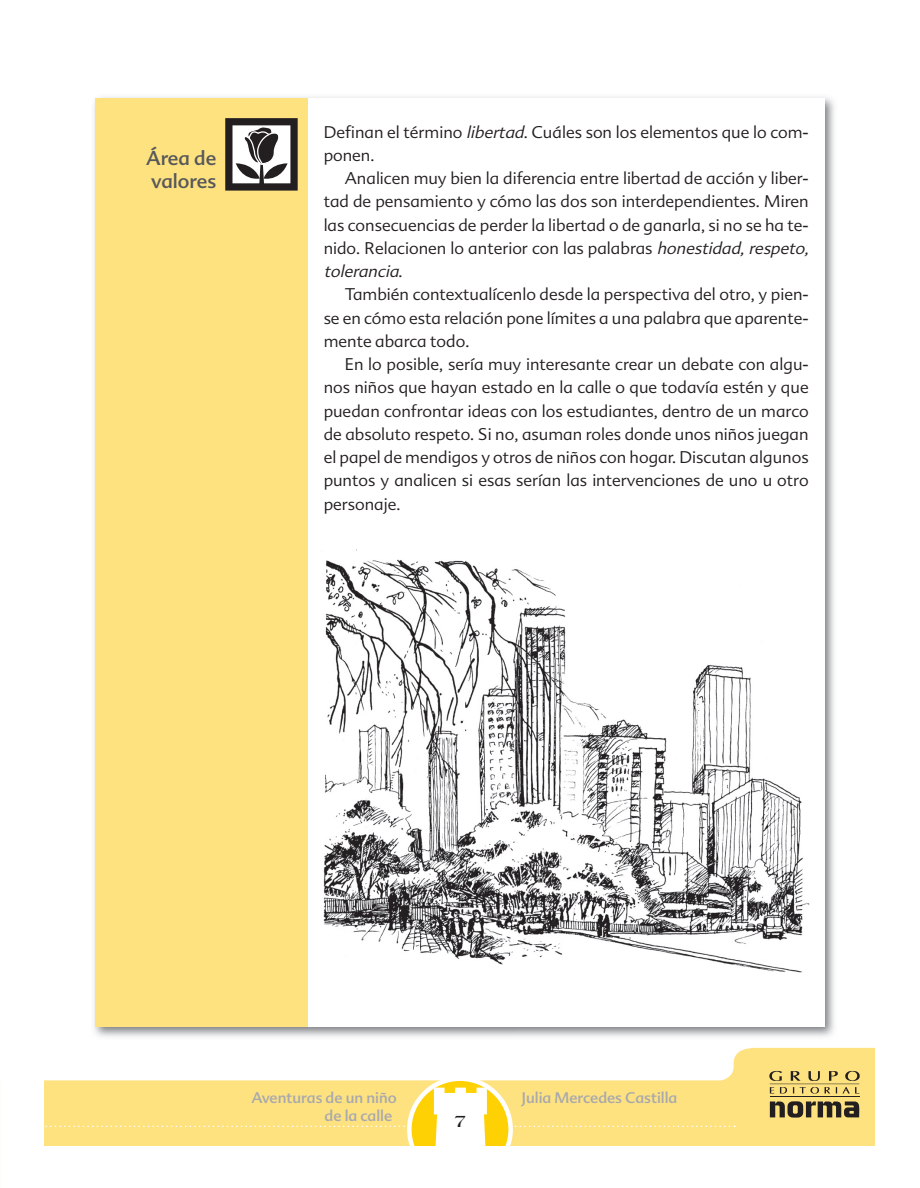
<style>
.page{position:relative;width:920px;height:1188px;background:#fff}
.page>*{position:absolute;margin:0;border:0;box-sizing:border-box;transform-origin:0 0}
.t1{font:19.5px/23.4px "Advert";color:#57585a}
.t2{font:700 18px "Americana Std";color:#231f20}
.t3{font:300 16.5px/23.2px "Advert";color:#231f20}
.t4{font:15px/18px "Advert";color:#a8a9ad}
.s1{font-style:italic}
</style>
<div class="page">
<svg style="left:44px;top:1047px;width:831px;height:98px"></svg>
<svg style="left:409px;top:1078px;width:102px;height:101px"></svg>
<svg style="left:44px;top:1087px;width:691px;height:92px"></svg>
<hr style="left:770px;top:1083px;width:89px;height:1px;background:#231f20">
<hr style="left:770px;top:1096px;width:89px;height:1px;background:#231f20">
<svg style="left:770px;top:1101px;width:89px;height:16px"></svg>
<svg style="left:769px;top:1070px;width:91px;height:10px"></svg>
<svg style="left:770px;top:1086px;width:89px;height:7px"></svg>
<img style="left:94px;top:97px;width:741px;height:940px">
<div style="left:96px;top:98px;width:728px;height:928px;background:#fff"></div>
<div style="left:95px;top:98px;width:212px;height:928px;background:#ffe280"></div>
<svg style="left:225px;top:118px;width:73px;height:73px;background:#817f7e"></svg>
<img style="left:323px;top:549px;width:487px;height:424px">
<p class="t1" style="left:146px;top:148px;width:72px">Área de valores</p>
<p class="t3" style="left:324px;top:121px;width:486px">Definan el término <span class="s1">libertad</span>. Cuáles son los elementos que lo com&shy;ponen.</p>
<p class="t3" style="left:324px;top:168px;width:490px;text-indent:21px">Analicen muy bien la diferencia entre libertad de acción y liber&shy;tad de pensamiento y cómo las dos son interdependientes. Miren las consecuencias de perder la libertad o de ganarla, si no se ha te&shy;nido. Relacionen lo anterior con las palabras <span class="s1">honestidad,respeto, tolerancia</span>.</p>
<p class="t3" style="left:324px;top:284px;width:486px;text-align:justify;text-indent:21px">También contextualícenlo desde la perspectiva del otro, y pien&shy;se en cómo esta relación pone límites a una palabra que aparente&shy;mente abarca todo.</p>
<p class="t3" style="left:324px;top:354px;width:486px;text-align:justify;text-indent:21px">En lo posible, sería muy interesante crear un debate con algu&shy;nos niños que hayan estado en la calle o que todavía estén y que puedan confrontar ideas con los estudiantes, dentro de un marco de absoluto respeto. Si no, asuman roles donde unos niños juegan el papel de mendigos y otros de niños con hogar. Discutan algunos puntos y analicen si esas serían las intervenciones de uno u otro personaje.</p>
<p class="t4" style="left:325px;top:1089px;width:74px;text-indent:-73px">Aventuras de un niño de la calle</p>
<p class="t4" style="left:522px;top:1089px;width:157px">Julia Mercedes Castilla</p>
<p class="t2" style="left:454px;top:1114px;width:13px">7</p>
</div>
